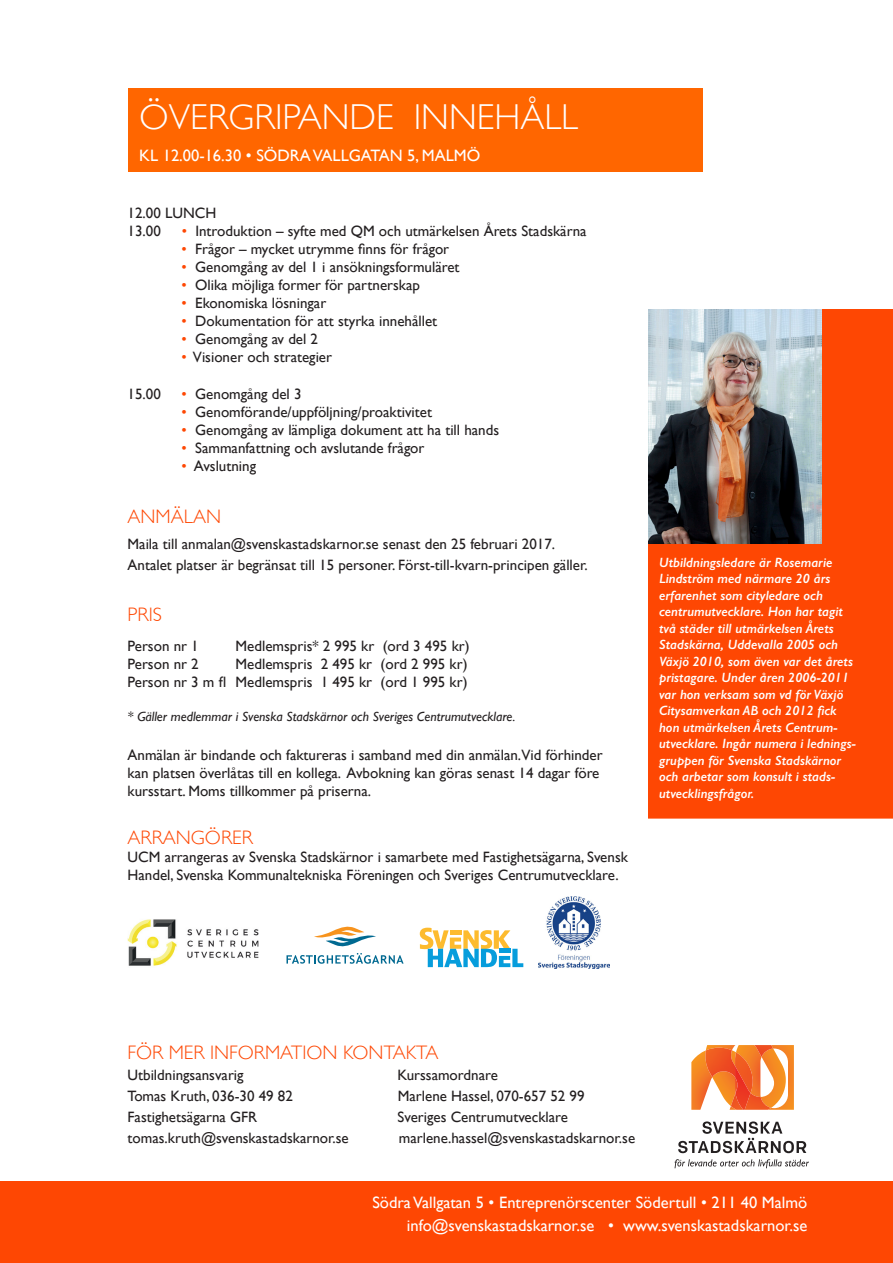
<style>
.page{position:relative;width:893px;height:1263px;background:#fff}
.page>*{position:absolute;margin:0;border:0;box-sizing:border-box;transform-origin:0 0}
.t1{font:300 36px "Gill Sans";color:#fff}
.t2{font:300 19.5px "Gill Sans";color:#fe4703}
.t3{font:16.5px "Gill Sans";color:#fff}
.t4{font:15px/18px "Gill Sans";color:#231f20}
.t5{font:italic 600 13.5px/16.5px "Gill Sans";color:#fff}
.t6{font:italic 13.5px "Gill Sans";color:#231f20}
.s1{color:#fe4703}
</style>
<div class="page">
<div style="left:0;top:1182px;width:893px;height:81px;background:#fe4703"></div>
<svg style="left:691px;top:1045px;width:103px;height:65px"></svg>
<img style="left:735px;top:1056px;width:18px;height:37px">
<img style="left:705px;top:1050px;width:28px;height:27px">
<img style="left:735px;top:1066px;width:16px;height:44px">
<svg style="left:678px;top:1121px;width:128px;height:32px"></svg>
<svg style="left:675px;top:1159px;width:134px;height:9px"></svg>
<svg style="left:286px;top:953px;width:118px;height:11px"></svg>
<svg style="left:314px;top:926px;width:62px;height:21px"></svg>
<svg style="left:420px;top:928px;width:103px;height:39px"></svg>
<img style="left:539px;top:896px;width:70px;height:72px">
<div style="left:128px;top:88px;width:575px;height:84px;background:#f60"></div>
<div style="left:645px;top:305px;width:247px;height:513px;background:#fe4703"></div>
<img style="left:648px;top:309px;width:173px;height:234px">
<div style="left:639px;top:304px;width:9px;height:527px;background:#fff"></div>
<div style="left:648px;top:299px;width:245px;height:10px;background:#fff"></div>
<img style="left:128px;top:919px;width:131px;height:47px">
<p class="t1" style="left:139px;top:89px;width:440px">ÖVERGRIPANDE INNEHÅLL</p>
<p class="t3" style="left:139px;top:145px;width:343px">KL 12.00-16.30 • SÖDRA VALLGATAN 5, MALMÖ</p>
<p class="t4" style="left:128px;top:204px;width:90px">12.00 LUNCH</p>
<p class="t4" style="left:128px;top:222px;width:35px">13.00</p>
<p class="t4" style="left:182px;top:222px;width:406px"><span class="s1">•</span> Introduktion – syfte med QM och utmärkelsen Årets Stadskärna</p>
<p class="t4" style="left:182px;top:240px;width:269px"><span class="s1">•</span> Frågor – mycket utrymme finns för frågor</p>
<p class="t4" style="left:182px;top:258px;width:280px"><span class="s1">•</span> Genomgång av del 1 i ansökningsformuläret</p>
<p class="t4" style="left:182px;top:276px;width:240px"><span class="s1">•</span> Olika möjliga former för partnerskap</p>
<p class="t4" style="left:182px;top:294px;width:146px"><span class="s1">•</span> Ekonomiska lösningar</p>
<p class="t4" style="left:182px;top:312px;width:257px"><span class="s1">•</span> Dokumentation för att styrka innehållet</p>
<p class="t4" style="left:182px;top:330px;width:138px"><span class="s1">•</span> Genomgång av del 2</p>
<p class="t4" style="left:182px;top:348px;width:152px"><span class="s1">•</span> Visioner och strategier</p>
<p class="t4" style="left:128px;top:384px;width:35px">15.00</p>
<p class="t4" style="left:182px;top:384px;width:121px"><span class="s1">•</span> Genomgång del 3</p>
<p class="t4" style="left:182px;top:402px;width:252px"><span class="s1">•</span> Genomförande/uppföljning/proaktivitet</p>
<p class="t4" style="left:182px;top:420px;width:319px"><span class="s1">•</span> Genomgång av lämpliga dokument att ha till hands</p>
<p class="t4" style="left:182px;top:438px;width:244px"><span class="s1">•</span> Sammanfattning och avslutande frågor</p>
<p class="t4" style="left:182px;top:456px;width:76px"><span class="s1">•</span> Avslutning</p>
<p class="t2" style="left:128px;top:501px;width:95px">ANMÄLAN</p>
<p class="t4" style="left:128px;top:534px;width:429px">Maila till anmalan@svenskastadskarnor.se senast den 25 februari 2017.</p>
<p class="t4" style="left:128px;top:555px;width:462px">Antalet platser är begränsat till 15 personer. Först-till-kvarn-principen gäller.</p>
<p class="t2" style="left:128px;top:599px;width:36px">PRIS</p>
<p class="t4" style="left:128px;top:636px;width:73px">Person nr 1</p>
<p class="t4" style="left:236px;top:636px;width:236px">Medlemspris* 2 995 kr (ord 3 495 kr)</p>
<p class="t4" style="left:128px;top:654px;width:73px">Person nr 2</p>
<p class="t4" style="left:236px;top:654px;width:233px">Medlemspris 2 495 kr (ord 2 995 kr)</p>
<p class="t4" style="left:128px;top:672px;width:341px">Person nr 3 m fl Medlemspris 1 495 kr (ord 1 995 kr)</p>
<p class="t6" style="left:128px;top:709px;width:390px">* Gäller medlemmar i Svenska Stadskärnor och Sveriges Centrumutvecklare.</p>
<p class="t4" style="left:128px;top:746px;width:477px">Anmälan är bindande och faktureras i samband med din anmälan.Vid förhinder kan platsen överlåtas till en kollega. Avbokning kan göras senast 14 dagar före kursstart. Moms tillkommer på priserna.</p>
<p class="t2" style="left:128px;top:822px;width:127px">ARRANGÖRER</p>
<p class="t4" style="left:128px;top:847px;width:502px">UCM arrangeras av Svenska Stadskärnor i samarbete med Fastighetsägarna, Svensk<br>Handel, Svenska Kommunaltekniska Föreningen och Sveriges Centrumutvecklare.</p>
<p class="t5" style="left:659px;top:554px;width:175px">Utbildningsledare är Rosemarie<br>Lindström med närmare 20 års erfarenhet som cityledare och</p>
<p class="t5" style="left:659px;top:603px;width:195px">centrumutvecklare. Hon har tagit två städer till utmärkelsen Årets<br>Stadskärna, Uddevalla 2005 och<br>Växjö 2010, som även var det årets pristagare. Under åren 2006-2011 var hon verksam som vd för Växjö<br>Citysamverkan AB och 2012 fick hon utmärkelsen Årets Centrum-</p>
<p class="t5" style="left:659px;top:735px;width:198px">utvecklare. Ingår numera i lednings&shy;gruppen för Svenska Stadskärnor och arbetar som konsult i stads&shy;utvecklingsfrågor.</p>
<p class="t2" style="left:128px;top:1037px;width:312px">FÖR MER INFORMATION KONTAKTA</p>
<p class="t4" style="left:128px;top:1065px;width:118px">Utbildningsansvarig</p>
<p class="t4" style="left:398px;top:1065px;width:102px">Kurssamordnare</p>
<p class="t4" style="left:128px;top:1086px;width:167px">Tomas Kruth, 036-30 49 82</p>
<p class="t4" style="left:398px;top:1086px;width:188px">Marlene Hassel, 070-657 52 99</p>
<p class="t4" style="left:128px;top:1107px;width:131px">Fastighetsägarna GFR</p>
<p class="t4" style="left:398px;top:1107px;width:172px">Sveriges Centrumutvecklare</p>
<p class="t4" style="left:128px;top:1128px;width:223px">tomas.kruth@svenskastadskarnor.se</p>
<p class="t4" style="left:399px;top:1128px;width:238px">marlene.hassel@svenskastadskarnor.se</p>
<p class="t3" style="left:372px;top:1193px;width:436px">Södra Vallgatan 5 • Entreprenörscenter Södertull • 211 40 Malmö</p>
<p class="t3" style="left:407px;top:1215px;width:402px">info@svenskastadskarnor.se • www.svenskastadskarnor.se</p>
</div>
